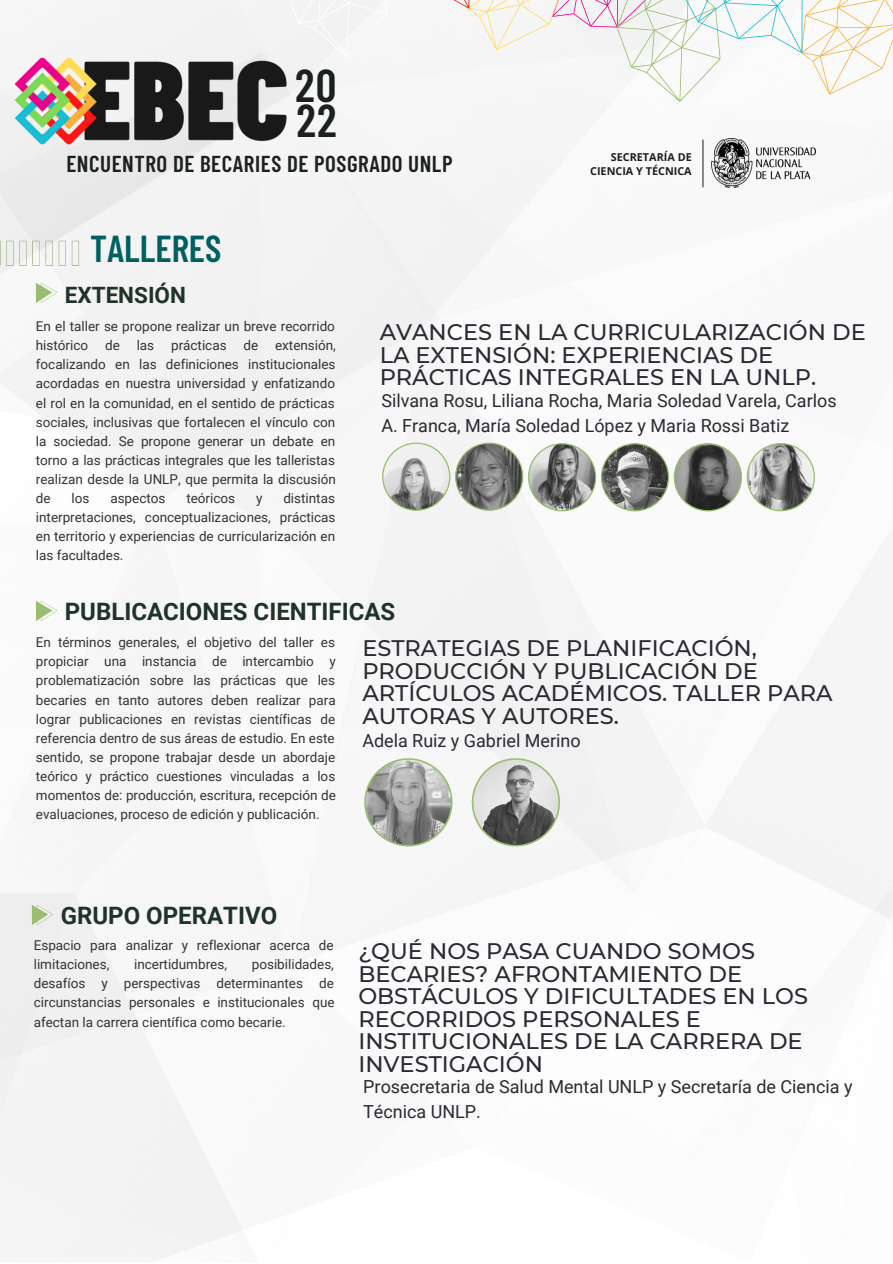
<style>
.page{position:relative;width:893px;height:1264px;background:#fff}
.page>*{position:absolute;margin:0;border:0;box-sizing:border-box;transform-origin:0 0}
.t1{font:600 45.9px/34.5px "Barlow Condensed";color:#1c2021}
.t2{font:600 37.5px "Barlow Condensed";color:#005f61}
.t3{font:700 24px "Roboto";color:#203329}
.t4{font:600 22.95px "Barlow Condensed";letter-spacing:.025em;color:#1c2021}
.t5{font:500 22.5px/22.5px "Montserrat";color:#2b2932}
.t6{font:700 22.5px "Roboto";color:#203329}
.t7{font:18px/24.8px "Roboto";color:#2b2932}
.t8{font:13.5px/19px "Roboto";color:#373232;text-align:justify}
.t9{font:700 10.8px/14.1px "Open Sans";color:#1c2021;text-align:right}
</style>
<div class="page">
<img style="left:0;top:0;width:892px;height:1261px">
<svg style="left:0;top:241px;width:79px;height:24px"></svg>
<svg style="left:36px;top:283px;width:21px;height:20px"></svg>
<svg style="left:36px;top:601px;width:21px;height:20px"></svg>
<svg style="left:32px;top:904px;width:21px;height:21px"></svg>
<img style="left:711px;top:138px;width:104px;height:49px">
<hr style="left:702px;top:140px;width:1px;height:47px;background:#1c2021">
<svg style="left:283px;top:0;width:609px;height:102px"></svg>
<img style="left:7px;top:38px;width:285px;height:108px">
<svg style="left:382px;top:442px;width:432px;height:69px"></svg>
<svg style="left:364px;top:758px;width:88px;height:88px"></svg>
<svg style="left:471px;top:758px;width:89px;height:88px"></svg>
<h1 class="t1" style="left:295px;top:67px;width:43px">20<br>22</h1>
<h3 class="t4" style="left:66px;top:149px;width:387px">ENCUENTRO DE BECARIES DE POSGRADO UNLP</h3>
<h2 class="t2" style="left:90px;top:224px;width:133px">TALLERES</h2>
<h3 class="t6" style="left:65px;top:282px;width:123px">EXTENSIÓN</h3>
<p class="t9" style="left:590px;top:149px;width:103px">SECRETARÍA DE<br>CIENCIA Y TÉCNICA</p>
<p class="t8" style="left:36px;top:317px;width:300px">En el taller se propone realizar un breve recorrido histórico</p>
<p class="t8" style="left:36px;top:336px;width:301px;text-indent:208px">de extensión, focalizando en las definiciones institucionales acordadas en nuestra universidad y enfatizando el rol en la comunidad, en el sentido de prácticas sociales, inclusivas que fortalecen el vínculo con la sociedad. Se propone generar un debate en torno a las prácticas integrales que les talleristas realizan desde la UNLP, que permita la discusión de</p>
<p class="t8" style="left:105px;top:336px;width:123px">de las prácticas</p>
<p class="t8" style="left:36px;top:489px;width:301px;text-indent:247px">distintas interpretaciones, conceptualizaciones, prácticas en territorio y experiencias de curricularización en las facultades.</p>
<p class="t8" style="left:72px;top:489px;width:19px">los</p>
<p class="t8" style="left:110px;top:489px;width:57px">aspectos</p>
<p class="t8" style="left:186px;top:489px;width:50px">teóricos</p>
<p class="t8" style="left:256px;top:489px;width:8px">y</p>
<h3 class="t5" style="left:379px;top:321px;width:487px">AVANCES EN LA CURRICULARIZACIÓN DE<br>LA EXTENSIÓN: EXPERIENCIAS DE<br>PRÁCTICAS INTEGRALES EN LA UNLP.</h3>
<h3 class="t7" style="left:381px;top:388px;width:456px">Silvana Rosu, Liliana Rocha, Maria Soledad Varela, Carlos<br>A. Franca, María Soledad López y Maria Rossi Batiz</h3>
<h3 class="t3" style="left:65px;top:597px;width:332px">PUBLICACIONES CIENTIFICAS</h3>
<p class="t8" style="left:36px;top:633px;width:301px">En términos generales, el objetivo del taller es propiciar una instancia de intercambio y problematización sobre las prácticas que les becaries en tanto autores deben realizar para lograr publicaciones en revistas científicas de referencia dentro de sus áreas de estudio. En este sentido, se propone trabajar desde un abordaje teórico y práctico cuestiones vinculadas a los momentos de: producción, escritura, recepción de evaluaciones, proceso de edición y publicación.</p>
<h3 class="t5" style="left:362px;top:637px;width:472px">ESTRATEGIAS DE PLANIFICACIÓN,<br>PRODUCCIÓN Y PUBLICACIÓN DE<br>ARTÍCULOS ACADÉMICOS. TALLER PARA<br>AUTORAS Y AUTORES.</h3>
<h3 class="t7" style="left:362px;top:728px;width:220px">Adela Ruiz y Gabriel Merino</h3>
<h3 class="t3" style="left:61px;top:901px;width:218px">GRUPO OPERATIVO</h3>
<p class="t8" style="left:34px;top:935px;width:301px">Espacio para analizar y reflexionar acerca de limitaciones,</p>
<p class="t8" style="left:34px;top:955px;width:302px;text-indent:218px">posibilidades, desafíos y perspectivas determinantes de circunstancias personales e institucionales que afectan la carrera científica como becarie.</p>
<p class="t8" style="left:134px;top:955px;width:94px">incertidumbres,</p>
<h3 class="t5" style="left:358px;top:940px;width:451px">¿QUÉ NOS PASA CUANDO SOMOS<br>BECARIES? AFRONTAMIENTO DE<br>OBSTÁCULOS Y DIFICULTADES EN LOS<br>RECORRIDOS PERSONALES E<br>INSTITUCIONALES DE LA CARRERA DE<br>INVESTIGACIÓN</h3>
<h3 class="t7" style="left:363px;top:1074px;width:491px">Prosecretaria de Salud Mental UNLP y Secretaría de Ciencia y<br>Técnica UNLP.</h3>
</div>
